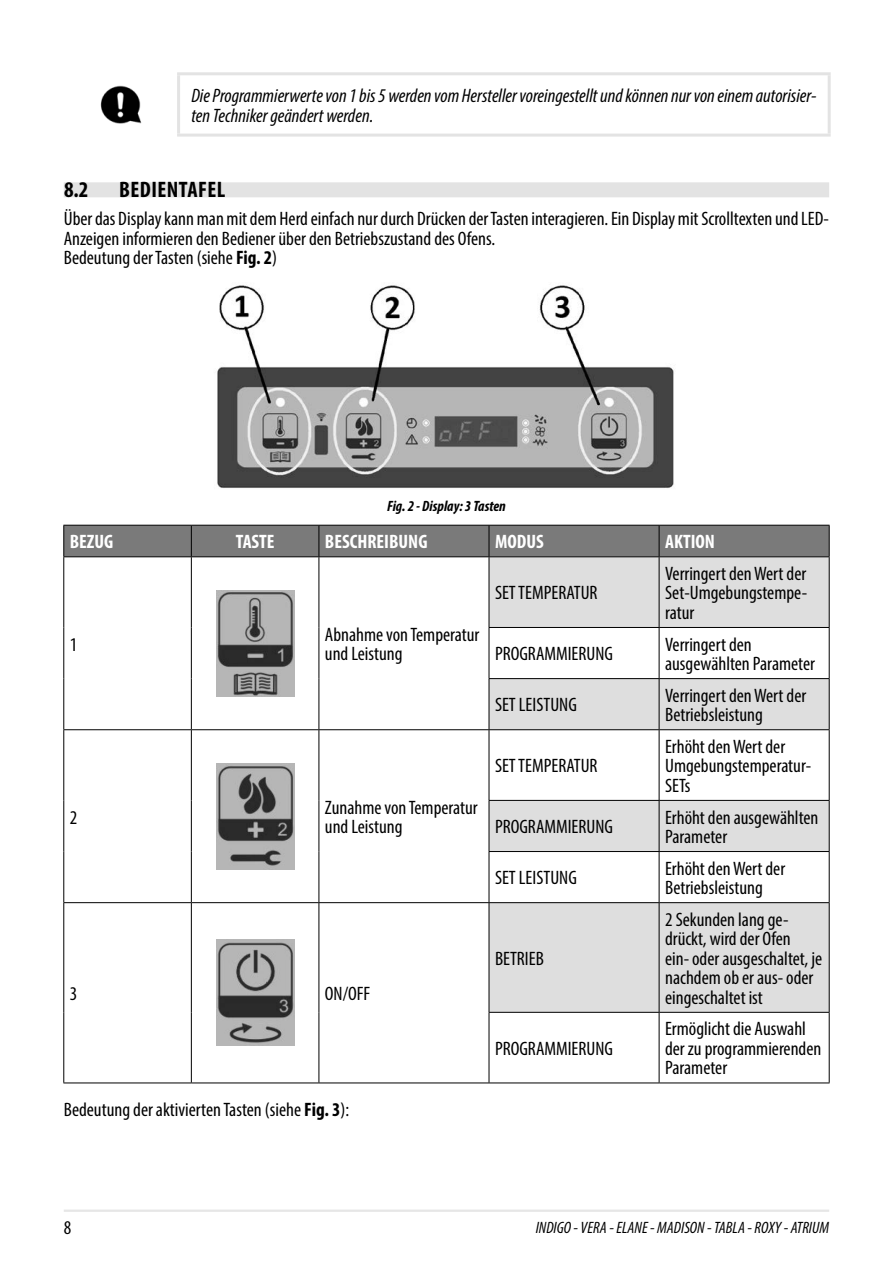
<style>
.page{position:relative;width:893px;height:1263px;background:#fff}
.page>*{position:absolute;margin:0;border:0;box-sizing:border-box;transform-origin:0 0}
.t1{font:700 condensed 22.5px "Myriad Pro";letter-spacing:.02em;color:#000}
.t2{font:condensed 19.5px/19.5px "Myriad Pro";color:#000}
.t3{font:italic condensed 19.5px/19.5px "Myriad Pro";color:#000}
.t4{font:700 condensed 19.5px "Myriad Pro";color:#fff}
.t5{font:italic condensed 16.5px "Myriad Pro";color:#000}
.t6{font:italic 700 condensed 15px "Myriad Pro";color:#000}
.s1{font-weight:700}
</style>
<div class="page">
<hr style="left:64px;top:1209px;width:765px;height:3px;background:#e6e6e6">
<div style="left:64px;top:182px;width:765px;height:15px;background:#e3e3e3"></div>
<hr style="left:177px;top:72px;width:654px;height:3px;background:#e3e3e3">
<hr style="left:177px;top:75px;width:3px;height:59px;background:#e3e3e3">
<hr style="left:828px;top:75px;width:3px;height:59px;background:#e3e3e3">
<hr style="left:177px;top:134px;width:654px;height:3px;background:#e3e3e3">
<img style="left:100px;top:85px;width:42px;height:39px">
<img style="left:217px;top:285px;width:457px;height:203px">
<div style="left:64px;top:526px;width:765px;height:30px;background:#7a7a7a"></div>
<svg style="left:490px;top:557px;width:339px;height:455px;fill:#dedede"></svg>
<hr style="left:63px;top:525px;width:128px;height:1px;background:#000">
<hr style="left:63px;top:526px;width:1px;height:30px;background:#000">
<hr style="left:63px;top:556px;width:128px;height:1px;background:#000">
<hr style="left:191px;top:525px;width:128px;height:1px;background:#000">
<hr style="left:191px;top:526px;width:1px;height:30px;background:#000">
<hr style="left:191px;top:556px;width:128px;height:1px;background:#000">
<hr style="left:319px;top:525px;width:170px;height:1px;background:#000">
<hr style="left:319px;top:526px;width:1px;height:30px;background:#000">
<hr style="left:319px;top:556px;width:170px;height:1px;background:#000">
<hr style="left:489px;top:525px;width:170px;height:1px;background:#000">
<hr style="left:489px;top:526px;width:1px;height:30px;background:#000">
<hr style="left:489px;top:556px;width:170px;height:1px;background:#000">
<hr style="left:659px;top:525px;width:171px;height:1px;background:#000">
<hr style="left:659px;top:526px;width:1px;height:30px;background:#000">
<hr style="left:829px;top:526px;width:1px;height:30px;background:#000">
<hr style="left:659px;top:556px;width:171px;height:1px;background:#000">
<hr style="left:659px;top:557px;width:1px;height:70px;background:#000">
<hr style="left:829px;top:557px;width:1px;height:70px;background:#000">
<hr style="left:489px;top:627px;width:170px;height:1px;background:#000">
<hr style="left:659px;top:627px;width:171px;height:1px;background:#000">
<hr style="left:659px;top:628px;width:1px;height:50px;background:#000">
<hr style="left:829px;top:628px;width:1px;height:50px;background:#000">
<hr style="left:489px;top:678px;width:170px;height:1px;background:#000">
<hr style="left:659px;top:678px;width:171px;height:1px;background:#000">
<hr style="left:659px;top:679px;width:1px;height:50px;background:#000">
<hr style="left:829px;top:679px;width:1px;height:50px;background:#000">
<hr style="left:489px;top:729px;width:170px;height:1px;background:#000">
<hr style="left:659px;top:729px;width:171px;height:1px;background:#000">
<hr style="left:659px;top:730px;width:1px;height:70px;background:#000">
<hr style="left:829px;top:730px;width:1px;height:70px;background:#000">
<hr style="left:489px;top:800px;width:170px;height:1px;background:#000">
<hr style="left:659px;top:800px;width:171px;height:1px;background:#000">
<hr style="left:659px;top:801px;width:1px;height:50px;background:#000">
<hr style="left:829px;top:801px;width:1px;height:50px;background:#000">
<hr style="left:489px;top:851px;width:170px;height:1px;background:#000">
<hr style="left:659px;top:851px;width:171px;height:1px;background:#000">
<hr style="left:659px;top:852px;width:1px;height:50px;background:#000">
<hr style="left:829px;top:852px;width:1px;height:50px;background:#000">
<hr style="left:489px;top:902px;width:170px;height:1px;background:#000">
<hr style="left:659px;top:902px;width:171px;height:1px;background:#000">
<hr style="left:659px;top:903px;width:1px;height:109px;background:#000">
<hr style="left:829px;top:903px;width:1px;height:109px;background:#000">
<hr style="left:489px;top:1012px;width:170px;height:1px;background:#000">
<hr style="left:489px;top:1082px;width:170px;height:1px;background:#000">
<hr style="left:659px;top:1012px;width:171px;height:1px;background:#000">
<hr style="left:659px;top:1013px;width:1px;height:69px;background:#000">
<hr style="left:829px;top:1013px;width:1px;height:69px;background:#000">
<hr style="left:659px;top:1082px;width:171px;height:1px;background:#000">
<hr style="left:489px;top:903px;width:1px;height:109px;background:#000">
<hr style="left:489px;top:1013px;width:1px;height:69px;background:#000">
<hr style="left:319px;top:1082px;width:170px;height:1px;background:#000">
<hr style="left:319px;top:903px;width:1px;height:109px;background:#000">
<hr style="left:319px;top:1012px;width:1px;height:70px;background:#000">
<hr style="left:191px;top:1082px;width:128px;height:1px;background:#000">
<hr style="left:63px;top:903px;width:1px;height:109px;background:#000">
<hr style="left:191px;top:903px;width:1px;height:109px;background:#000">
<hr style="left:63px;top:1012px;width:1px;height:70px;background:#000">
<hr style="left:191px;top:1012px;width:1px;height:70px;background:#000">
<hr style="left:63px;top:1082px;width:128px;height:1px;background:#000">
<hr style="left:489px;top:730px;width:1px;height:70px;background:#000">
<hr style="left:489px;top:801px;width:1px;height:50px;background:#000">
<hr style="left:489px;top:852px;width:1px;height:50px;background:#000">
<hr style="left:319px;top:902px;width:170px;height:1px;background:#000">
<hr style="left:319px;top:730px;width:1px;height:70px;background:#000">
<hr style="left:319px;top:800px;width:1px;height:51px;background:#000">
<hr style="left:319px;top:851px;width:1px;height:51px;background:#000">
<hr style="left:191px;top:902px;width:128px;height:1px;background:#000">
<hr style="left:63px;top:730px;width:1px;height:70px;background:#000">
<hr style="left:191px;top:730px;width:1px;height:70px;background:#000">
<hr style="left:63px;top:800px;width:1px;height:51px;background:#000">
<hr style="left:191px;top:800px;width:1px;height:51px;background:#000">
<hr style="left:63px;top:851px;width:1px;height:51px;background:#000">
<hr style="left:191px;top:851px;width:1px;height:51px;background:#000">
<hr style="left:63px;top:902px;width:128px;height:1px;background:#000">
<hr style="left:489px;top:557px;width:1px;height:70px;background:#000">
<hr style="left:489px;top:628px;width:1px;height:50px;background:#000">
<hr style="left:489px;top:679px;width:1px;height:50px;background:#000">
<hr style="left:319px;top:729px;width:170px;height:1px;background:#000">
<hr style="left:319px;top:557px;width:1px;height:70px;background:#000">
<hr style="left:319px;top:627px;width:1px;height:52px;background:#000">
<hr style="left:319px;top:679px;width:1px;height:50px;background:#000">
<hr style="left:191px;top:729px;width:128px;height:1px;background:#000">
<hr style="left:63px;top:557px;width:1px;height:70px;background:#000">
<hr style="left:191px;top:557px;width:1px;height:70px;background:#000">
<hr style="left:63px;top:627px;width:1px;height:52px;background:#000">
<hr style="left:191px;top:627px;width:1px;height:52px;background:#000">
<hr style="left:63px;top:679px;width:1px;height:50px;background:#000">
<hr style="left:191px;top:679px;width:1px;height:50px;background:#000">
<hr style="left:63px;top:729px;width:128px;height:1px;background:#000">
<img style="left:216px;top:590px;width:78px;height:106px">
<img style="left:216px;top:763px;width:78px;height:106px">
<img style="left:216px;top:940px;width:78px;height:106px">
<p class="t3" style="left:191px;top:86px;width:627px">Die Programmierwerte von 1 bis 5 werden vom Hersteller voreingestellt und können nur von einem autorisier&shy;ten Techniker geändert werden.</p>
<p class="t1" style="left:64px;top:176px;width:26px">8.2</p>
<p class="t1" style="left:119px;top:176px;width:107px">BEDIENTAFEL</p>
<p class="t2" style="left:64px;top:209px;width:767px">Über das Display kann man mit dem Herd einfach nur durch Drücken der Tasten interagieren. Ein Display mit Scrolltexten und LED-<br>Anzeigen informieren den Bediener über den Betriebszustand des Ofens.<br>Bedeutung der Tasten (siehe <span class="s1">Fig. 2</span>)</p>
<p class="t6" style="left:387px;top:497px;width:120px">Fig. 2 - Display: 3 Tasten</p>
<p class="t4" style="left:70px;top:530px;width:45px">BEZUG</p>
<p class="t4" style="left:236px;top:530px;width:40px">TASTE</p>
<p class="t4" style="left:325px;top:530px;width:104px">BESCHREIBUNG</p>
<p class="t4" style="left:495px;top:530px;width:50px">MODUS</p>
<p class="t4" style="left:665px;top:530px;width:51px">AKTION</p>
<p class="t2" style="left:70px;top:634px;width:9px">1</p>
<p class="t2" style="left:325px;top:624px;width:156px">Abnahme von Temperatur und Leistung</p>
<p class="t2" style="left:70px;top:807px;width:9px">2</p>
<p class="t2" style="left:325px;top:797px;width:154px">Zunahme von Temperatur und Leistung</p>
<p class="t2" style="left:70px;top:984px;width:9px">3</p>
<p class="t2" style="left:325px;top:984px;width:47px">ON/OFF</p>
<p class="t2" style="left:64px;top:1099px;width:287px">Bedeutung der aktivierten Tasten (siehe <span class="s1">Fig. 3</span>):</p>
<p class="t2" style="left:495px;top:583px;width:104px">SET TEMPERATUR</p>
<p class="t2" style="left:665px;top:563px;width:144px;text-align:justify">Verringert den Wert der Set-Umgebungstempe&shy;ratur</p>
<p class="t2" style="left:495px;top:644px;width:119px">PROGRAMMIERUNG</p>
<p class="t2" style="left:665px;top:634px;width:151px">Verringert den ausgewählten Parameter</p>
<p class="t2" style="left:495px;top:695px;width:83px">SET LEISTUNG</p>
<p class="t2" style="left:665px;top:685px;width:143px">Verringert den Wert der<br>Betriebsleistung</p>
<p class="t2" style="left:495px;top:756px;width:104px">SET TEMPERATUR</p>
<p class="t2" style="left:665px;top:736px;width:148px">Erhöht den Wert der<br>Umgebungstemperatur-<br>SETs</p>
<p class="t2" style="left:495px;top:817px;width:119px">PROGRAMMIERUNG</p>
<p class="t2" style="left:665px;top:807px;width:155px">Erhöht den ausgewählten<br>Parameter</p>
<p class="t2" style="left:495px;top:868px;width:83px">SET LEISTUNG</p>
<p class="t2" style="left:665px;top:858px;width:122px">Erhöht den Wert der<br>Betriebsleistung</p>
<p class="t2" style="left:495px;top:948px;width:50px">BETRIEB</p>
<p class="t2" style="left:495px;top:1038px;width:119px">PROGRAMMIERUNG</p>
<p class="t2" style="left:665px;top:909px;width:159px">2 Sekunden lang ge&shy;drückt, wird der Ofen<br>ein- oder ausgeschaltet, je nachdem ob er aus- oder eingeschaltet ist</p>
<p class="t2" style="left:665px;top:1019px;width:158px">Ermöglicht die Auswahl der zu programmierenden<br>Parameter</p>
<p class="t2" style="left:64px;top:1218px;width:9px">8</p>
<p class="t5" style="left:536px;top:1217px;width:295px">INDIGO - VERA - ELANE - MADISON - TABLA - ROXY - ATRIUM</p>
</div>
